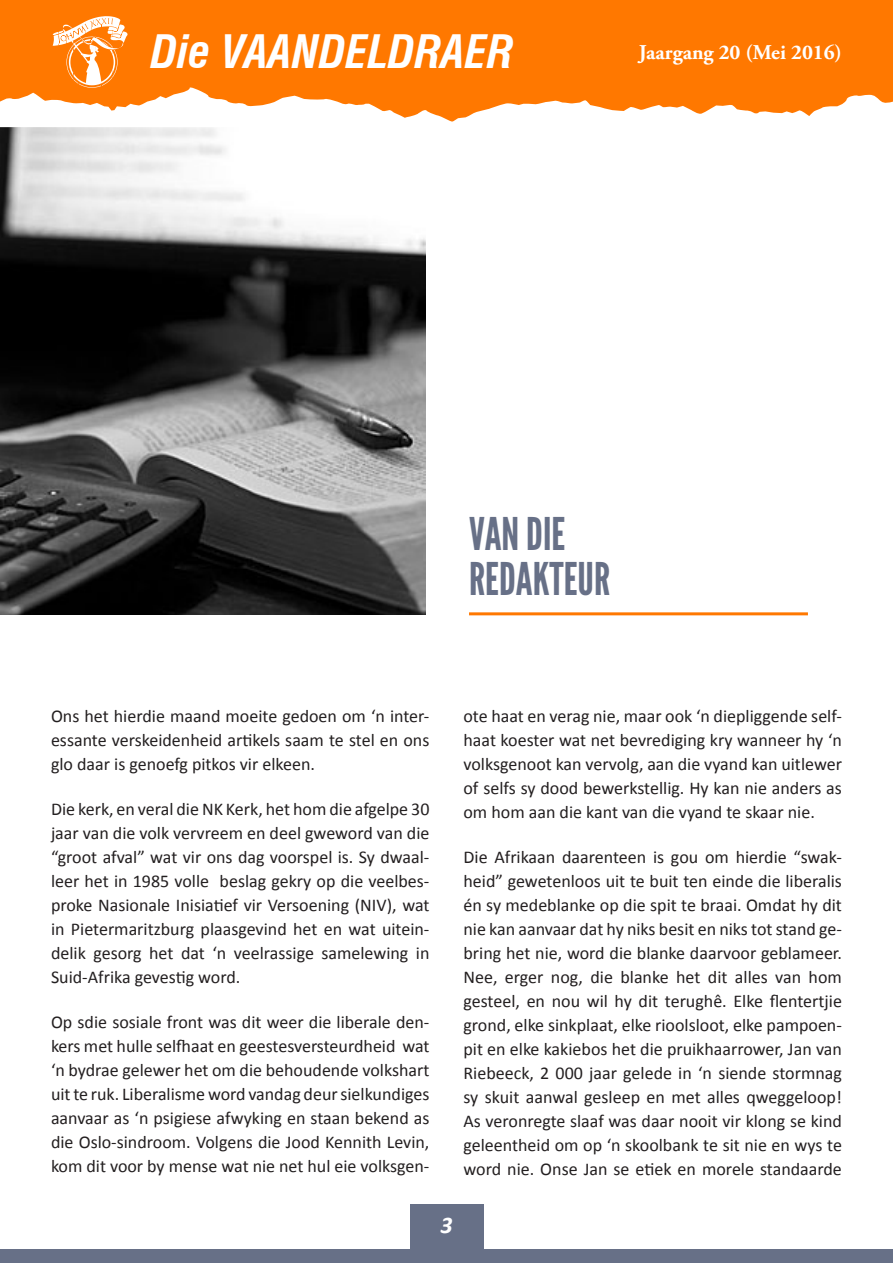
<style>
.page{position:relative;width:893px;height:1263px;background:#fff}
.page>*{position:absolute;margin:0;border:0;box-sizing:border-box;transform-origin:0 0}
.Van_die_redakteur{font:45px/45px "League Gothic";color:#677087}
.t1{font:italic 700 condensed 45px "Swiss 721 BT";color:#fff}
.Page_Number{font:italic 700 24px "Calibri";color:#fff}
.t2{font:700 21px "Adobe Garamond Pro";color:#fff}
.body{font:18px/24px "Calibri";color:#231f20;text-align:justify}
</style>
<div class="page">
<div style="left:410px;top:1204px;width:73px;height:46px;background:#677087"></div>
<hr style="left:469px;top:612px;width:339px;height:3px;background:#ff7800">
<img style="left:0;top:127px;width:425px;height:487px">
<div style="left:0;top:0;width:893px;height:124px;background:#ff7800"></div>
<div style="left:0;top:1250px;width:893px;height:13px;background:#677087"></div>
<svg style="left:0;top:16px;width:893px;height:108px"></svg>
<h1 class="t1" style="left:151px;top:25px;width:364px">Die VAANDELDRAER</h1>
<p class="t2" style="left:639px;top:40px;width:205px">Jaargang 20 (Mei 2016)</p>
<p class="Van_die_redakteur" style="left:469px;top:512px;width:143px">VAN DIE<br>REDAKTEUR</p>
<p class="body" style="left:51px;top:704px;width:380px">Ons het hierdie maand moeite gedoen om ‘n inter&shy;essante verskeidenheid artikels saam te stel en ons glo daar is genoefg pitkos vir elkeen.</p>
<p class="body" style="left:51px;top:797px;width:380px">Die kerk, en veral die NK Kerk, het hom die afgelpe 30 jaar van die volk vervreem en deel gweword van die “groot afval” wat vir ons dag voorspel is. Sy dwaal&shy;leer het in 1985 volle beslag gekry op die veelbes&shy;proke Nasionale Inisiatief vir Versoening (NIV), wat in Pietermaritzburg plaasgevind het en wat uitein&shy;delik gesorg het dat ‘n veelrassige samelewing in Suid-Afrika gevestig word.</p>
<p class="body" style="left:51px;top:1010px;width:380px">Op sdie sosiale front was dit weer die liberale den&shy;kers met hulle selfhaat en geestesversteurdheid wat ‘n bydrae gelewer het om die behoudende volkshart uit te ruk. Liberalisme word vandag deur sielkundiges aanvaar as ‘n psigiese afwyking en staan bekend as die Oslo-sindroom. Volgens die Jood Kennith Levin, kom dit voor by mense wat nie net hul eie volksgen-</p>
<p class="body" style="left:463px;top:704px;width:380px">ote haat en verag nie, maar ook ‘n diepliggende self&shy;haat koester wat net bevrediging kry wanneer hy ‘n volksgenoot kan vervolg, aan die vyand kan uitlewer of selfs sy dood bewerkstellig. Hy kan nie anders as om hom aan die kant van die vyand te skaar nie.</p>
<p class="body" style="left:463px;top:845px;width:380px">Die Afrikaan daarenteen is gou om hierdie “swak&shy;heid” gewetenloos uit te buit ten einde die liberalis én sy medeblanke op die spit te braai. Omdat hy dit nie kan aanvaar dat hy niks besit en niks tot stand ge&shy;bring het nie, word die blanke daarvoor geblameer.<br>Nee, erger nog, die blanke het dit alles van hom gesteel, en nou wil hy dit terughê. Elke flentertjie grond, elke sinkplaat, elke rioolsloot, elke pampoen&shy;pit en elke kakiebos het die pruikhaarrower, Jan van Riebeeck, 2 000 jaar gelede in ‘n siende stormnag sy skuit aanwal gesleep en met alles qweggeloop!<br>As veronregte slaaf was daar nooit vir klong se kind geleentheid om op ‘n skoolbank te sit nie en wys te word nie. Onse Jan se etiek en morele standaarde</p>
<p class="Page_Number" style="left:440px;top:1210px;width:14px">3</p>
</div>
